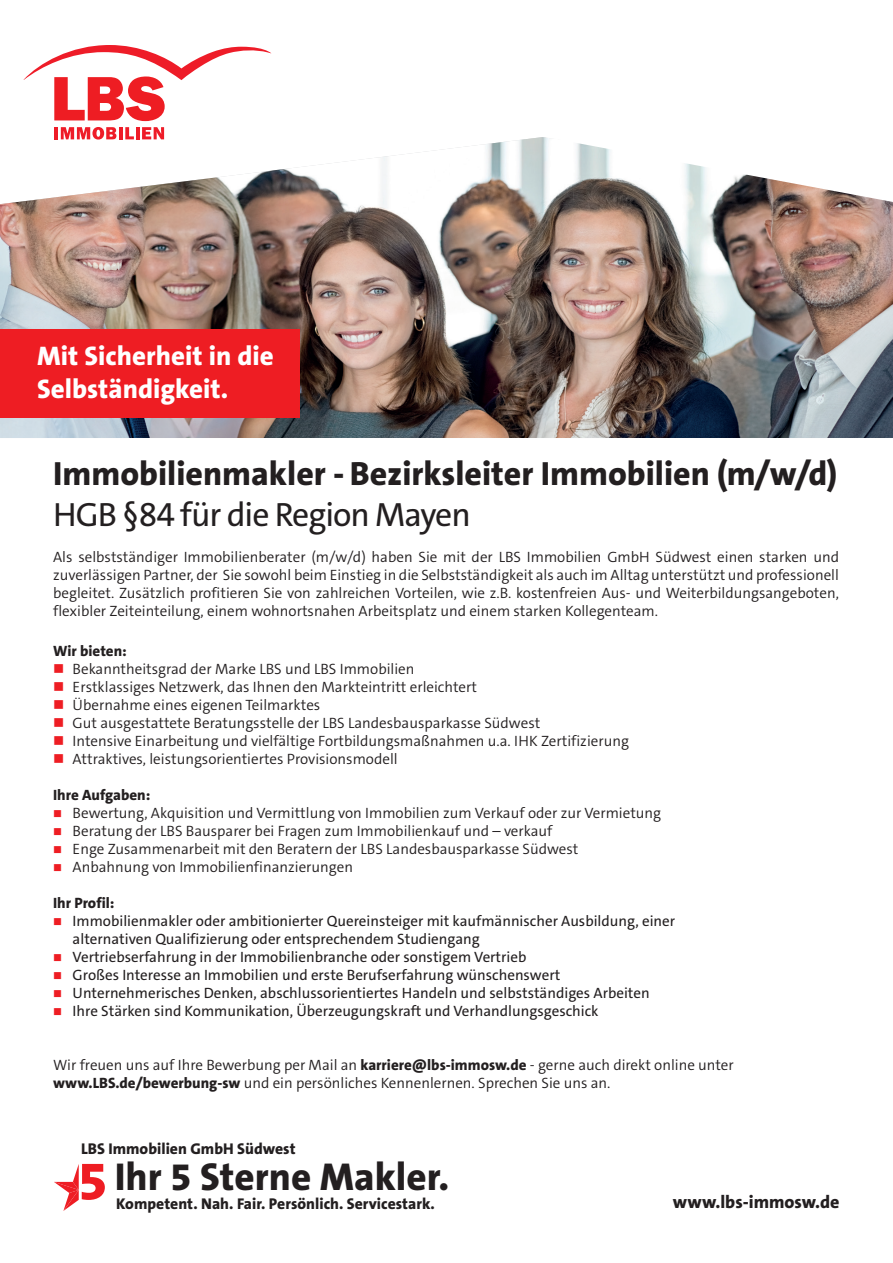
<style>
.page{position:relative;width:893px;height:1263px;background:#fff}
.page>*{position:absolute;margin:0;border:0;box-sizing:border-box;transform-origin:0 0}
.t1{font:800 39.15px "The Sans B8";color:#231f20}
.t2{font:800 33.75px "The Sans C4 s";color:#231f20}
.t3{font:33.75px "The Sans C4 s";letter-spacing:-.03em;color:#231f20}
.t4{font:800 27px/32.4px "The Sans B8";color:#fff}
.t5{font:800 18px "The Sans C4 s";color:#231f20}
.t6{font:800 15.6px "The Sans B8";color:#231f20}
.t7{font:800 15.6px "The Sans C4 s";color:#231f20}
.t8{font:300 15px/18px "The Sans C4 s";color:#231f20;text-align:justify}
.t9{font:15px/18px "The Sans C4 s";color:#231f20}
.t10{font:800 15px "The Sans C4 s";color:#231f20}
.s1{color:#ee1d23}
.s2{font-weight:800}
</style>
<div class="page">
<hr style="left:54px;top:127px;width:4px;height:12px;background:#ee1c28">
<svg style="left:61px;top:127px;width:55px;height:10px"></svg>
<hr style="left:119px;top:127px;width:4px;height:12px;background:#ee1c28">
<svg style="left:125px;top:127px;width:39px;height:10px"></svg>
<svg style="left:23px;top:45px;width:248px;height:76px"></svg>
<img style="left:0;top:137px;width:893px;height:301px">
<div style="left:0;top:330px;width:300px;height:88px;background:#ee1d23"></div>
<svg style="left:54px;top:1164px;width:51px;height:47px"></svg>
<svg style="left:545px;top:137px;width:348px;height:65px"></svg>
<h3 class="t4" style="left:37px;top:341px;width:238px">Mit Sicherheit in die<br>Selbständigkeit.</h3>
<h2 class="t2" style="left:53px;top:452px;width:786px">Immobilienmakler - Bezirksleiter Immobilien (m/w/d)</h2>
<h2 class="t3" style="left:53px;top:493px;width:419px">HGB §84 für die Region Mayen</h2>
<p class="t8" style="left:53px;top:548px;width:787px">Als selbstständiger Immobilienberater (m/w/d) haben Sie mit der LBS Immobilien GmbH Südwest einen starken und zuverlässigen Partner, der Sie sowohl beim Einstieg in die Selbstständigkeit als auch im Alltag unterstützt und professionell begleitet. Zusätzlich profitieren Sie von zahlreichen Vorteilen, wie z.B. kostenfreien Aus- und Weiterbildungsangeboten, flexibler Zeiteinteilung, einem wohnortsnahen Arbeitsplatz und einem starken Kollegenteam.</p>
<p class="t10" style="left:53px;top:642px;width:75px">Wir bieten:</p>
<p class="t8" style="left:53px;top:660px;width:363px"><span class="s1">■</span> Bekanntheitsgrad der Marke LBS und LBS Immobilien</p>
<p class="t8" style="left:53px;top:678px;width:425px"><span class="s1">■</span> Erstklassiges Netzwerk, das Ihnen den Markteintritt erleichtert</p>
<p class="t8" style="left:53px;top:696px;width:269px"><span class="s1">■</span> Übernahme eines eigenen Teilmarktes</p>
<p class="t8" style="left:53px;top:714px;width:489px"><span class="s1">■</span> Gut ausgestattete Beratungsstelle der LBS Landesbausparkasse Südwest</p>
<p class="t8" style="left:53px;top:732px;width:577px"><span class="s1">■</span> Intensive Einarbeitung und vielfältige Fortbildungsmaßnahmen u.a. IHK Zertifizierung</p>
<p class="t8" style="left:53px;top:750px;width:346px"><span class="s1">■</span> Attraktives, leistungsorientiertes Provisionsmodell</p>
<p class="t10" style="left:53px;top:786px;width:99px">Ihre Aufgaben:</p>
<p class="t8" style="left:53px;top:804px;width:610px"><span class="s1">■</span> Bewertung, Akquisition und Vermittlung von Immobilien zum Verkauf oder zur Vermietung</p>
<p class="t8" style="left:53px;top:822px;width:501px"><span class="s1">■</span> Beratung der LBS Bausparer bei Fragen zum Immobilienkauf und – verkauf</p>
<p class="t8" style="left:53px;top:840px;width:527px"><span class="s1">■</span> Enge Zusammenarbeit mit den Beratern der LBS Landesbausparkasse Südwest</p>
<p class="t8" style="left:53px;top:858px;width:301px"><span class="s1">■</span> Anbahnung von Immobilienfinanzierungen</p>
<p class="t10" style="left:53px;top:894px;width:63px">Ihr Profil:</p>
<p class="t9" style="left:73px;top:912px;width:604px;text-indent:-20px"><span class="s1">■</span> Immobilienmakler oder ambitionierter Quereinsteiger mit kaufmännischer Ausbildung, einer alternativen Qualifizierung oder entsprechendem Studiengang</p>
<p class="t9" style="left:53px;top:948px;width:475px"><span class="s1">■</span> Vertriebserfahrung in der Immobilienbranche oder sonstigem Vertrieb</p>
<p class="t9" style="left:53px;top:966px;width:509px"><span class="s1">■</span> Großes Interesse an Immobilien und erste Berufserfahrung wünschenswert</p>
<p class="t9" style="left:53px;top:984px;width:598px"><span class="s1">■</span> Unternehmerisches Denken, abschlussorientiertes Handeln und selbstständiges Arbeiten</p>
<p class="t9" style="left:53px;top:1002px;width:547px"><span class="s1">■</span> Ihre Stärken sind Kommunikation, Überzeugungskraft und Verhandlungsgeschick</p>
<p class="t8" style="left:53px;top:1056px;width:682px">Wir freuen uns auf Ihre Bewerbung per Mail an <span class="s2">karriere@lbs-immosw.de</span> - gerne auch direkt online unter <span class="s2">www.LBS.de/bewerbung-sw</span> und ein persönliches Kennenlernen. Sprechen Sie uns an.</p>
<p class="t7" style="left:81px;top:1138px;width:216px">LBS Immobilien GmbH Südwest</p>
<h1 class="t1" style="left:115px;top:1156px;width:336px">Ihr 5 Sterne Makler.</h1>
<p class="t6" style="left:116px;top:1195px;width:320px">Kompetent. Nah. Fair. Persönlich. Servicestark.</p>
<p class="t5" style="left:673px;top:1191px;width:168px">www.lbs-immosw.de</p>
</div>
